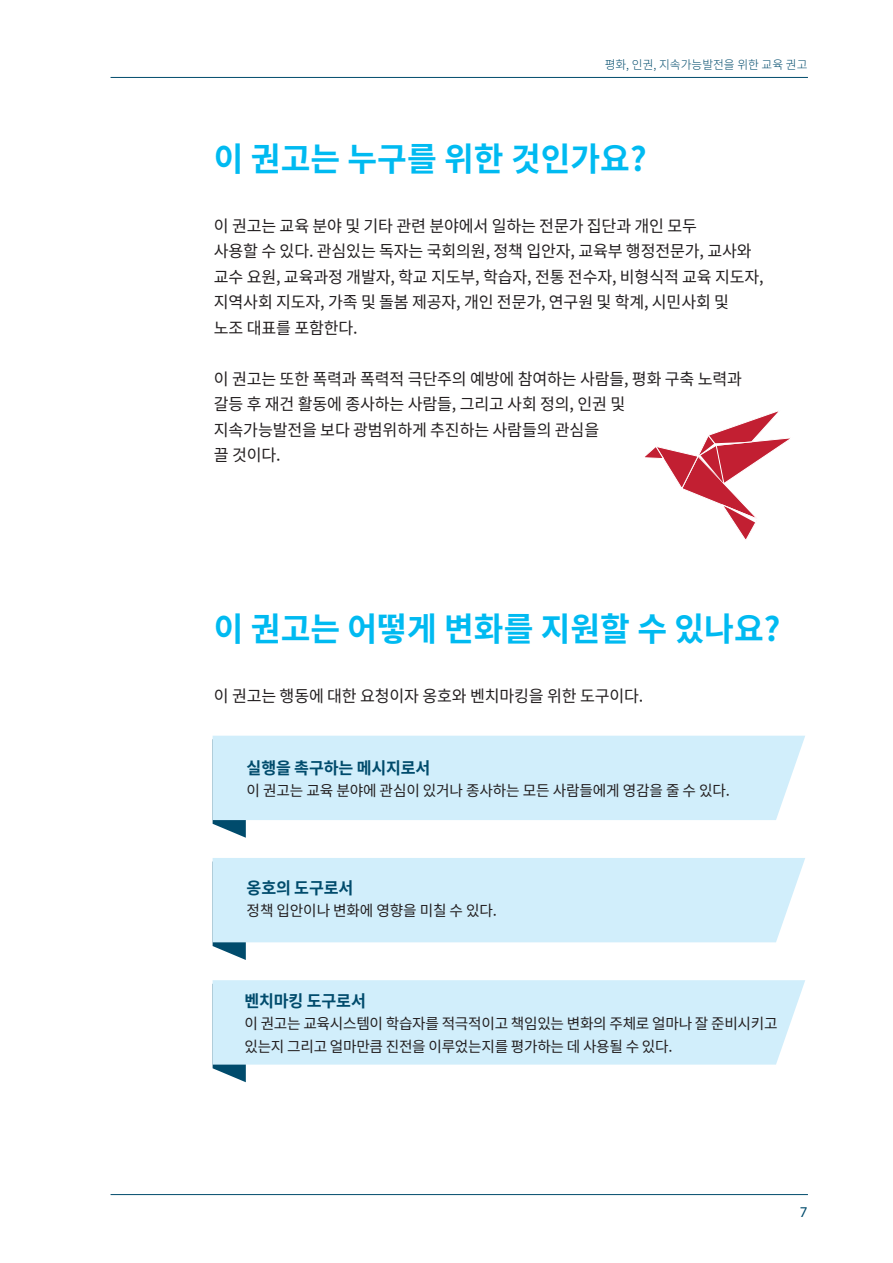
<style>
.page{position:relative;width:893px;height:1263px;background:#fff}
.page>*{position:absolute;margin:0;border:0;box-sizing:border-box;transform-origin:0 0}
.t1{font:700 33px "Noto Sans CJ Kkr";color:#00baf1}
.t2{font:16.5px/25.5px "Noto Sans CJ Kkr";letter-spacing:-.01em;color:#231f20}
.t3{font:700 16.5px "Noto Sans CJ Kkr";letter-spacing:-.01em;color:#004b6c}
.t4{font:15px/22.5px "Noto Sans CJ Kkr";letter-spacing:-.02em;color:#231f20}
.t5{font:15px "Myriad Pro";color:#004b6c}
.t6{font:300 12px "Noto Sans CJ Kkr";color:#004b6c}
</style>
<div class="page">
<hr style="left:111px;top:1194px;width:697px;height:1px;background:#004b6c">
<hr style="left:111px;top:77px;width:697px;height:1px;background:#004b6c">
<svg style="left:645px;top:410px;width:145px;height:130px"></svg>
<svg style="left:213px;top:820px;width:33px;height:18px"></svg>
<div style="left:213px;top:736px;width:592px;height:84px;background:#d1eefb"></div>
<svg style="left:213px;top:1064px;width:33px;height:18px"></svg>
<div style="left:213px;top:980px;width:592px;height:84px;background:#d1eefb"></div>
<svg style="left:213px;top:942px;width:33px;height:18px"></svg>
<div style="left:213px;top:858px;width:592px;height:84px;background:#d1eefb"></div>
<p class="t6" style="left:605px;top:57px;width:204px">평화, 인권, 지속가능발전을 위한 교육 권고</p>
<h1 class="t1" style="left:214px;top:140px;width:434px">이 권고는 누구를 위한 것인가요?</h1>
<p class="t2" style="left:214px;top:213px;width:551px">이 권고는 교육 분야 및 기타 관련 분야에서 일하는 전문가 집단과 개인 모두<br>사용할 수 있다. 관심있는 독자는 국회의원, 정책 입안자, 교육부 행정전문가, 교사와 교수 요원, 교육과정 개발자, 학교 지도부, 학습자, 전통 전수자, 비형식적 교육 지도자, 지역사회 지도자, 가족 및 돌봄 제공자, 개인 전문가, 연구원 및 학계, 시민사회 및<br>노조 대표를 포함한다.</p>
<p class="t2" style="left:214px;top:366px;width:530px">이 권고는 또한 폭력과 폭력적 극단주의 예방에 참여하는 사람들, 평화 구축 노력과 갈등 후 재건 활동에 종사하는 사람들, 그리고 사회 정의, 인권 및<br>지속가능발전을 보다 광범위하게 추진하는 사람들의 관심을<br>끌 것이다.</p>
<h1 class="t1" style="left:214px;top:610px;width:568px">이 권고는 어떻게 변화를 지원할 수 있나요?</h1>
<p class="t2" style="left:214px;top:683px;width:431px">이 권고는 행동에 대한 요청이자 옹호와 벤치마킹을 위한 도구이다.</p>
<p class="t3" style="left:247px;top:758px;width:185px">실행을 촉구하는 메시지로서</p>
<p class="t4" style="left:247px;top:780px;width:485px">이 권고는 교육 분야에 관심이 있거나 종사하는 모든 사람들에게 영감을 줄 수 있다.</p>
<p class="t3" style="left:247px;top:878px;width:108px">옹호의 도구로서</p>
<p class="t4" style="left:247px;top:900px;width:252px">정책 입안이나 변화에 영향을 미칠 수 있다.</p>
<p class="t3" style="left:244px;top:991px;width:123px">벤치마킹 도구로서</p>
<p class="t4" style="left:244px;top:1013px;width:535px">이 권고는 교육시스템이 학습자를 적극적이고 책임있는 변화의 주체로 얼마나 잘 준비시키고 있는지 그리고 얼마만큼 진전을 이루었는지를 평가하는 데 사용될 수 있다.</p>
<p class="t5" style="left:800px;top:1203px;width:9px">7</p>
</div>
